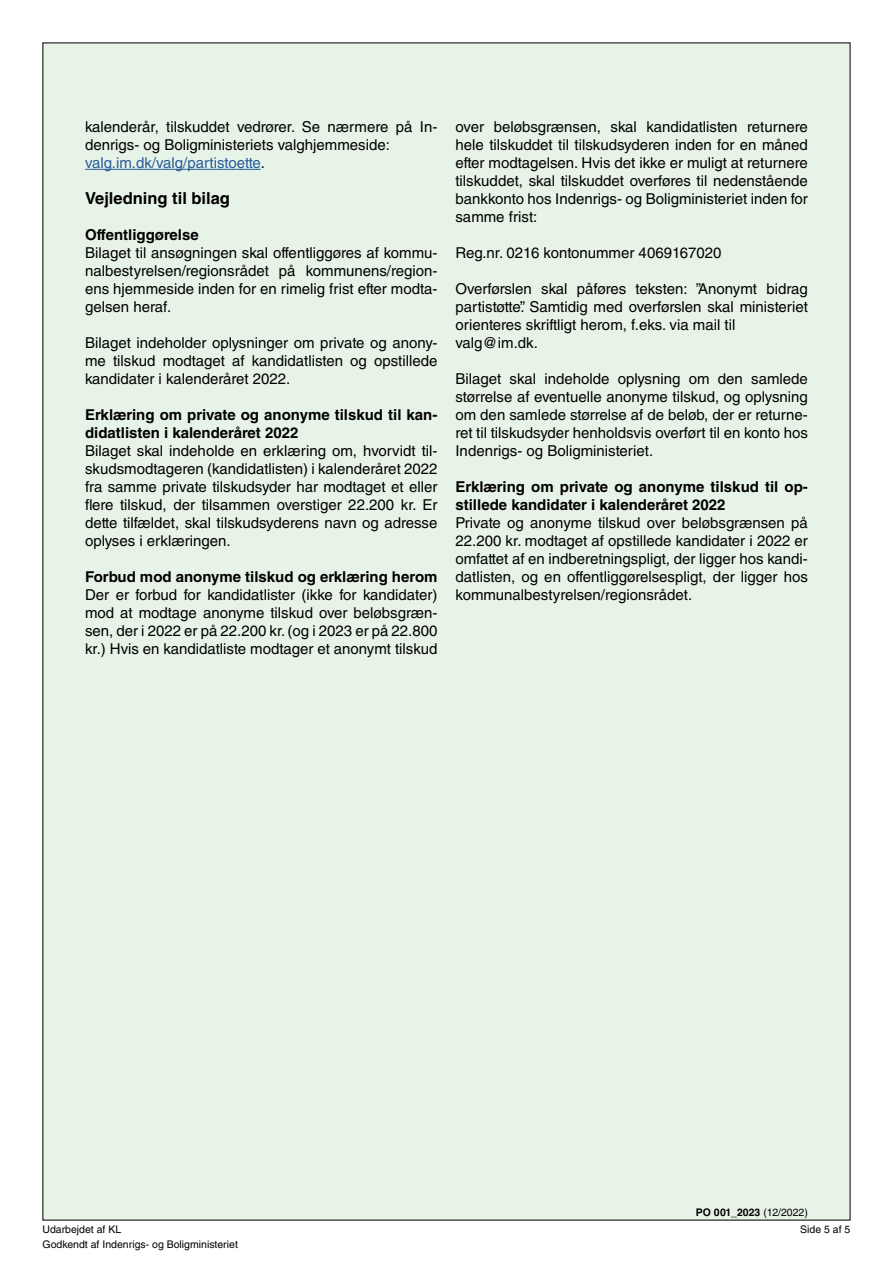
<style>
.page{position:relative;width:893px;height:1263px;background:#fff}
.page>*{position:absolute;margin:0;border:0;box-sizing:border-box;transform-origin:0 0}
.Erklæringstext{font:700 16.5px "Helvetica LT Std";color:#000}
.Erklæringstext-2{font:15px/18px "Helvetica LT Std";color:#000;text-align:justify}
.Erklæringstext-3{font:700 15px/18px "Helvetica LT Std";color:#000}
.Erklæringstext-4{font:15px "Helvetica LT Std";color:#275b9b}
.t1{font:10.5px/15.8px "Helvetica LT Std";color:#000}
.t2{font:700 10.5px "Helvetica LT Std";color:#000}
.s1{color:#000}
.s2{font-weight:400}
</style>
<div class="page">
<div style="left:42px;top:42px;width:809px;height:1179px;background:#e8f3e7"></div>
<hr style="left:85px;top:169px;width:176px;height:1px;background:#275b9b">
<p class="Erklæringstext-2" style="left:85px;top:118px;width:354px">kalenderår, tilskuddet vedrører. Se nærmere på In&shy;denrigs- og Boligministeriets valghjemmeside:</p>
<p class="Erklæringstext-4" style="left:85px;top:154px;width:181px">valg.im.dk/valg/partistoette<span class="s1">.</span></p>
<p class="Erklæringstext" style="left:85px;top:188px;width:146px">Vejledning til bilag</p>
<p class="Erklæringstext-3" style="left:85px;top:225px;width:115px">Offentliggørelse</p>
<p class="Erklæringstext-2" style="left:85px;top:244px;width:354px">Bilaget til ansøgningen skal offentliggøres af kommu&shy;nalbestyrelsen/regionsrådet på kommunens/region&shy;ens hjemmeside inden for en rimelig frist efter modta&shy;gelsen heraf.</p>
<p class="Erklæringstext-2" style="left:85px;top:334px;width:354px">Bilaget indeholder oplysninger om private og anony&shy;me tilskud modtaget af kandidatlisten og opstillede kandidater i kalenderåret 2022.</p>
<p class="Erklæringstext-3" style="left:85px;top:405px;width:354px">Erklæring om private og anonyme tilskud til kan&shy;didatlisten i kalenderåret 2022</p>
<p class="Erklæringstext-2" style="left:85px;top:442px;width:354px">Bilaget skal indeholde en erklæring om, hvorvidt til&shy;skudsmodtageren (kandidatlisten) i kalenderåret 2022 fra samme private tilskudsyder har modtaget et eller flere tilskud, der tilsammen overstiger 22.200 kr. Er dette tilfældet, skal tilskudsyderens navn og adresse oplyses i erklæringen.</p>
<p class="Erklæringstext-3" style="left:85px;top:567px;width:354px">Forbud mod anonyme tilskud og erklæring herom</p>
<p class="Erklæringstext-2" style="left:85px;top:586px;width:354px">Der er forbud for kandidatlister (ikke for kandidater) mod at modtage anonyme tilskud over beløbsgræn&shy;sen, der i 2022 er på 22.200 kr. (og i 2023 er på 22.800 kr.) Hvis en kandidatliste modtager et anonymt tilskud</p>
<p class="Erklæringstext-2" style="left:455px;top:118px;width:354px">over beløbsgrænsen, skal kandidatlisten returnere hele tilskuddet til tilskudsyderen inden for en måned efter modtagelsen. Hvis det ikke er muligt at returnere tilskuddet, skal tilskuddet overføres til nedenstående bankkonto hos Indenrigs- og Boligministeriet inden for samme frist:</p>
<p class="Erklæringstext-2" style="left:455px;top:244px;width:267px">Reg.nr. 0216 kontonummer 4069167020</p>
<p class="Erklæringstext-2" style="left:455px;top:280px;width:354px">Overførslen skal påføres teksten: ”Anonymt bidrag partistøtte”. Samtidig med overførslen skal ministeriet orienteres skriftligt herom, f.eks. via mail til</p>
<p class="Erklæringstext-2" style="left:455px;top:334px;width:84px">valg@im.dk.</p>
<p class="Erklæringstext-2" style="left:455px;top:370px;width:354px">Bilaget skal indeholde oplysning om den samlede størrelse af eventuelle anonyme tilskud, og oplysning om den samlede størrelse af de beløb, der er returne&shy;ret til tilskudsyder henholdsvis overført til en konto hos Indenrigs- og Boligministeriet.</p>
<p class="Erklæringstext-3" style="left:455px;top:477px;width:354px">Erklæring om private og anonyme tilskud til op&shy;stillede kandidater i kalenderåret 2022</p>
<p class="Erklæringstext-2" style="left:455px;top:514px;width:354px">Private og anonyme tilskud over beløbsgrænsen på 22.200 kr. modtaget af opstillede kandidater i 2022 er omfattet af en indberetningspligt, der ligger hos kandi&shy;datlisten, og en offentliggørelsespligt, der ligger hos kommunalbestyrelsen/regionsrådet.</p>
<p class="t2" style="left:696px;top:1206px;width:114px">PO 001_2023 <span class="s2">(12/2022)</span></p>
<p class="t1" style="left:43px;top:1221px;width:197px">Udarbejdet af KL<br>Godkendt af Indenrigs- og Boligministeriet</p>
<p class="t1" style="left:800px;top:1221px;width:52px">Side 5 af 5</p>
</div>
